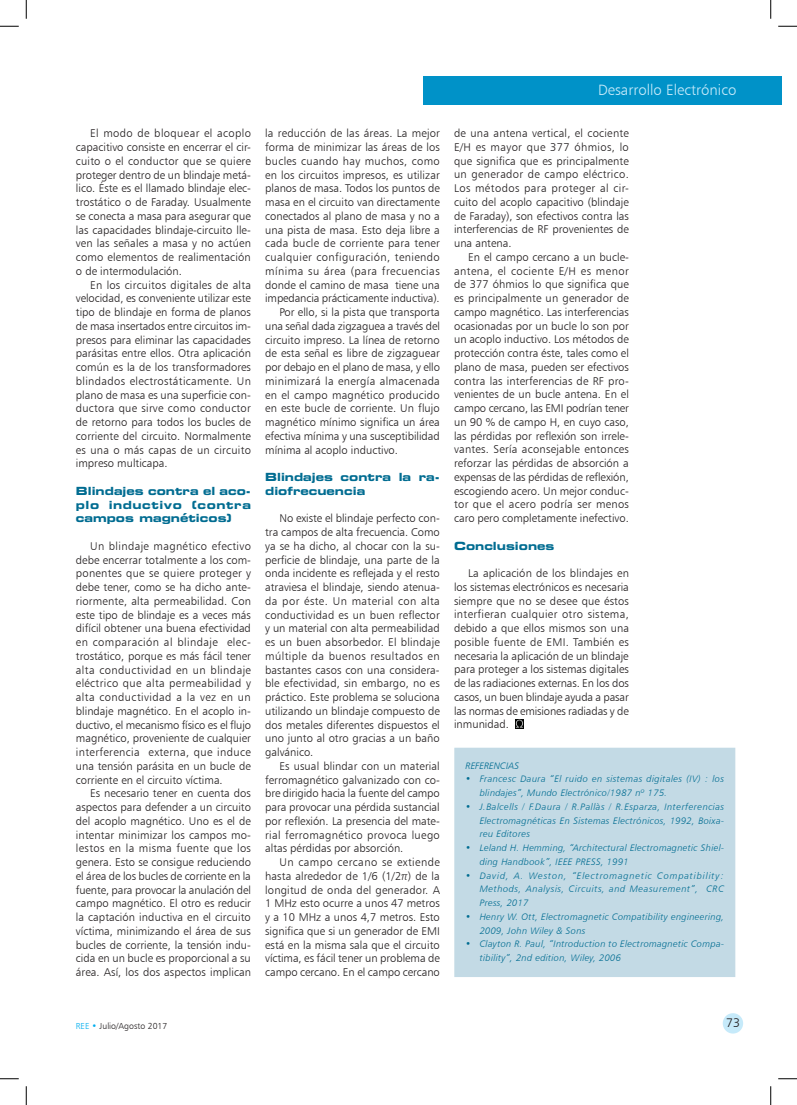
<style>
.page{position:relative;width:797px;height:1105px;background:#fff}
.page>*{position:absolute;margin:0;border:0;box-sizing:border-box;transform-origin:0 0}
.t1{font:15px "Humanist 777 BT Light B";color:#c6eafa}
.t2{font:12.5px "Humanist 777 BT Light B";color:#231f20}
.t3{font:11.25px/13.8px "Humanist 777 BT Light B";color:#231f20;text-align:justify}
.t4{font:11.25px/13.8px "Eurostile Bold Extended Two";color:#006c91;text-align:justify}
.t5{font:11.25px "Humanist 777 BT Light B";letter-spacing:.02em;color:#231f20}
.t6{font:11.25px "Humanist 777 BT Light B";letter-spacing:.025em;color:#231f20}
.t7{font:11.25px "Humanist 777 BT Light B";letter-spacing:.03em;color:#231f20}
.t8{font:11.25px "Humanist 777 BT Light B";letter-spacing:.04em;color:#231f20}
.t9{font:9.38px/13.8px "Humanist 777 BT Light Italic B";letter-spacing:.03em;color:#006c91}
.t10{font:9.38px "Humanist 777 BT Light Italic B";color:#006c91}
.t11{font:8.75px "Humanist 777 BT Light B";color:#231f20}
.s1{color:#00aeef}
</style>
<div class="page">
<div style="left:423px;top:76px;width:358px;height:29px;background:#0092c8"></div>
<div style="left:722px;top:1013px;width:21px;height:20px;background:#c6eafa;border-radius:50%"></div>
<svg style="left:515px;top:719px;width:9px;height:10px"></svg>
<div style="left:454px;top:748px;width:281px;height:229px;background:#c3dae5;border:1px solid #c3dae5"></div>
<svg style="left:0;top:25px;width:19px;height:2px"></svg>
<svg style="left:778px;top:25px;width:19px;height:2px"></svg>
<svg style="left:0;top:1078px;width:19px;height:1px"></svg>
<svg style="left:778px;top:1078px;width:19px;height:1px"></svg>
<svg style="left:25px;top:0;width:2px;height:19px"></svg>
<svg style="left:25px;top:1086px;width:2px;height:19px"></svg>
<svg style="left:770px;top:0;width:1px;height:19px"></svg>
<svg style="left:770px;top:1086px;width:1px;height:19px"></svg>
<p class="t3" style="left:76px;top:127px;width:177px;text-indent:14px">El modo de bloquear el acoplo capacitivo consiste en encerrar el cir&shy;cuito o el conductor que se quiere proteger dentro de un blindaje metá&shy;lico. Éste es el llamado blindaje elec&shy;trostático o de Faraday. Usualmente se conecta a masa para asegurar que las capacidades blindaje-circuito lle&shy;ven las señales a masa y no actúen como elementos de realimentación o de intermodulación.</p>
<p class="t3" style="left:76px;top:278px;width:177px;text-indent:14px">En los circuitos digitales de alta velocidad, es conveniente utilizar este tipo de blindaje en forma de planos de masa insertados entre circuitos im&shy;presos para eliminar las capacidades parásitas entre ellos. Otra aplicación común es la de los transformadores blindados electrostáticamente. Un plano de masa es una superficie con&shy;ductora que sirve como conductor de retorno para todos los bucles de corriente del circuito. Normalmente es una o más capas de un circuito impreso multicapa.</p>
<p class="t4" style="left:76px;top:484px;width:176px">Blindajes contra el aco&shy;plo inductivo (contra campos magnéticos)</p>
<p class="t3" style="left:76px;top:539px;width:177px;text-indent:14px">Un blindaje magnético efectivo debe encerrar totalmente a los com&shy;ponentes que se quiere proteger y debe tener, como se ha dicho ante&shy;riormente, alta permeabilidad. Con este tipo de blindaje es a veces más difícil obtener una buena efectividad en comparación al blindaje elec&shy;trostático, porque es más fácil tener alta conductividad en un blindaje eléctrico que alta permeabilidad y alta conductividad a la vez en un blindaje magnético. En el acoplo in&shy;ductivo, el mecanismo físico es el flujo magnético, proveniente de cualquier interferencia externa, que induce una tensión parásita en un bucle de corriente en el circuito víctima.</p>
<p class="t3" style="left:76px;top:786px;width:177px;text-indent:14px">Es necesario tener en cuenta dos aspectos para defender a un circuito del acoplo magnético. Uno es el de intentar minimizar los campos mo&shy;lestos en la misma fuente que los genera. Esto se consigue reduciendo el área de los bucles de corriente en la fuente, para provocar la anulación del campo magnético. El otro es reducir la captación inductiva en el circuito víctima, minimizando el área de sus bucles de corriente, la tensión indu&shy;cida en un bucle es proporcional a su área. Así, los dos aspectos implican</p>
<p class="t3" style="left:265px;top:126px;width:176px">la reducción de las áreas. La mejor</p>
<p class="t3" style="left:265px;top:140px;width:176px">forma de minimizar las áreas de los</p>
<p class="t6" style="left:265px;top:154px;width:176px">bucles cuando hay muchos, como</p>
<p class="t3" style="left:265px;top:168px;width:176px">en los circuitos impresos, es utilizar</p>
<p class="t3" style="left:265px;top:181px;width:176px">planos de masa. Todos los puntos de</p>
<p class="t3" style="left:265px;top:195px;width:176px">masa en el circuito van directamente</p>
<p class="t3" style="left:265px;top:209px;width:176px">conectados al plano de masa y no a</p>
<p class="t3" style="left:265px;top:223px;width:176px">una pista de masa. Esto deja libre a</p>
<p class="t5" style="left:265px;top:236px;width:176px">cada bucle de corriente para tener</p>
<p class="t7" style="left:265px;top:250px;width:176px">cualquier configuración, teniendo</p>
<p class="t8" style="left:265px;top:264px;width:176px">mínima su área (para frecuencias</p>
<p class="t3" style="left:265px;top:278px;width:176px">donde el camino de masa tiene una</p>
<p class="t3" style="left:265px;top:291px;width:176px">impedancia prácticamente inductiva).</p>
<p class="t3" style="left:279px;top:305px;width:162px">Por ello, si la pista que transporta</p>
<p class="t3" style="left:265px;top:319px;width:176px">una señal dada zigzaguea a través del</p>
<p class="t3" style="left:265px;top:333px;width:176px">circuito impreso. La línea de retorno</p>
<p class="t3" style="left:265px;top:346px;width:176px">de esta señal es libre de zigzaguear</p>
<p class="t3" style="left:265px;top:360px;width:176px">por debajo en el plano de masa, y ello</p>
<p class="t6" style="left:265px;top:374px;width:176px">minimizará la energía almacenada</p>
<p class="t5" style="left:265px;top:388px;width:176px">en el campo magnético producido</p>
<p class="t3" style="left:265px;top:401px;width:176px">en este bucle de corriente. Un flujo</p>
<p class="t3" style="left:265px;top:415px;width:176px">magnético mínimo significa un área</p>
<p class="t3" style="left:265px;top:429px;width:176px">efectiva mínima y una susceptibilidad</p>
<p class="t3" style="left:265px;top:443px;width:134px">mínima al acoplo inductivo.</p>
<p class="t4" style="left:265px;top:470px;width:176px">Blindajes contra la ra&shy;diofrecuencia</p>
<p class="t3" style="left:265px;top:511px;width:176px;text-indent:14px">No existe el blindaje perfecto con&shy;tra campos de alta frecuencia. Como ya se ha dicho, al chocar con la su&shy;perficie de blindaje, una parte de la onda incidente es reflejada y el resto atraviesa el blindaje, siendo atenua&shy;da por éste. Un material con alta conductividad es un buen reflector y un material con alta permeabilidad es un buen absorbedor. El blindaje múltiple da buenos resultados en bastantes casos con una considera&shy;ble efectividad, sin embargo, no es práctico. Este problema se soluciona utilizando un blindaje compuesto de dos metales diferentes dispuestos el uno junto al otro gracias a un baño galvánico.</p>
<p class="t3" style="left:265px;top:759px;width:176px;text-indent:14px">Es usual blindar con un material ferromagnético galvanizado con co&shy;bre dirigido hacia la fuente del campo para provocar una pérdida sustancial por reflexión. La presencia del mate&shy;rial ferromagnético provoca luego altas pérdidas por absorción.</p>
<p class="t3" style="left:265px;top:855px;width:176px;text-indent:14px">Un campo cercano se extiende hasta alrededor de 1/6 (1/2π) de la longitud de onda del generador. A 1 MHz esto ocurre a unos 47 metros y a 10 MHz a unos 4,7 metros. Esto significa que si un generador de EMI está en la misma sala que el circuito víctima, es fácil tener un problema de campo cercano. En el campo cercano</p>
<h1 class="t1" style="left:598px;top:81px;width:140px">Desarrollo Electrónico</h1>
<p class="t3" style="left:454px;top:126px;width:176px">de una antena vertical, el cociente E/H es mayor que 377 óhmios, lo que significa que es principalmente un generador de campo eléctrico.<br>Los métodos para proteger al cir&shy;cuito del acoplo capacitivo (blindaje de Faraday), son efectivos contra las interferencias de RF provenientes de una antena.</p>
<p class="t3" style="left:454px;top:250px;width:176px;text-indent:14px">En el campo cercano a un bucle&shy;antena, el cociente E/H es menor de 377 óhmios lo que significa que es principalmente un generador de campo magnético. Las interferencias ocasionadas por un bucle lo son por un acoplo inductivo. Los métodos de protección contra éste, tales como el plano de masa, pueden ser efectivos contra las interferencias de RF pro&shy;venientes de un bucle antena. En el campo cercano, las EMI podrían tener un 90 % de campo H, en cuyo caso, las pérdidas por reflexión son irrele&shy;vantes. Sería aconsejable entonces reforzar las pérdidas de absorción a expensas de las pérdidas de reflexión, escogiendo acero. Un mejor conduc&shy;tor que el acero podría ser menos caro pero completamente inefectivo.</p>
<p class="t4" style="left:454px;top:538px;width:102px">Conclusiones</p>
<p class="t3" style="left:454px;top:566px;width:176px;text-indent:14px">La aplicación de los blindajes en los sistemas electrónicos es necesaria siempre que no se desee que éstos interfieran cualquier otro sistema, debido a que ellos mismos son una posible fuente de EMI. También es necesaria la aplicación de un blindaje para proteger a los sistemas digitales de las radiaciones externas. En los dos casos, un buen blindaje ayuda a pasar las normas de emisiones radiadas y de inmunidad.</p>
<p class="t10" style="left:465px;top:759px;width:55px">REFERENCIAS</p>
<p class="t9" style="left:479px;top:772px;width:246px;text-indent:-14px">• Francesc Daura “El ruido en sistemas digitales (IV) : los blindajes”, Mundo Electrónico/1987 nº 175.</p>
<p class="t9" style="left:479px;top:799px;width:246px;text-align:justify;text-indent:-14px">• J.Balcells / F.Daura / R.Pallàs / R.Esparza, Interferencias Electromagnéticas En Sistemas Electrónicos, 1992, Boixa&shy;reu Editores</p>
<p class="t9" style="left:479px;top:841px;width:246px;text-indent:-14px">• Leland H. Hemming, “Architectural Electromagnetic Shiel&shy;ding Handbook”, IEEE PRESS, 1991</p>
<p class="t9" style="left:479px;top:868px;width:246px;text-align:justify;text-indent:-14px">• David, A. Weston, “Electromagnetic Compatibility:<br>Methods, Analysis, Circuits, and Measurement”, CRC Press, 2017</p>
<p class="t9" style="left:479px;top:909px;width:246px;text-indent:-14px">• Henry W. Ott, Electromagnetic Compatibility engineering,<br>2009, John Wiley &amp; Sons</p>
<p class="t9" style="left:479px;top:937px;width:246px;text-indent:-14px">• Clayton R. Paul, “Introduction to Electromagnetic Compa&shy;tibility”, 2nd edition, Wiley, 2006</p>
<p class="t11" style="left:76px;top:1020px;width:93px"><span class="s1">REE •</span> Julio/Agosto 2017</p>
<p class="t2" style="left:726px;top:1015px;width:16px">73</p>
</div>
